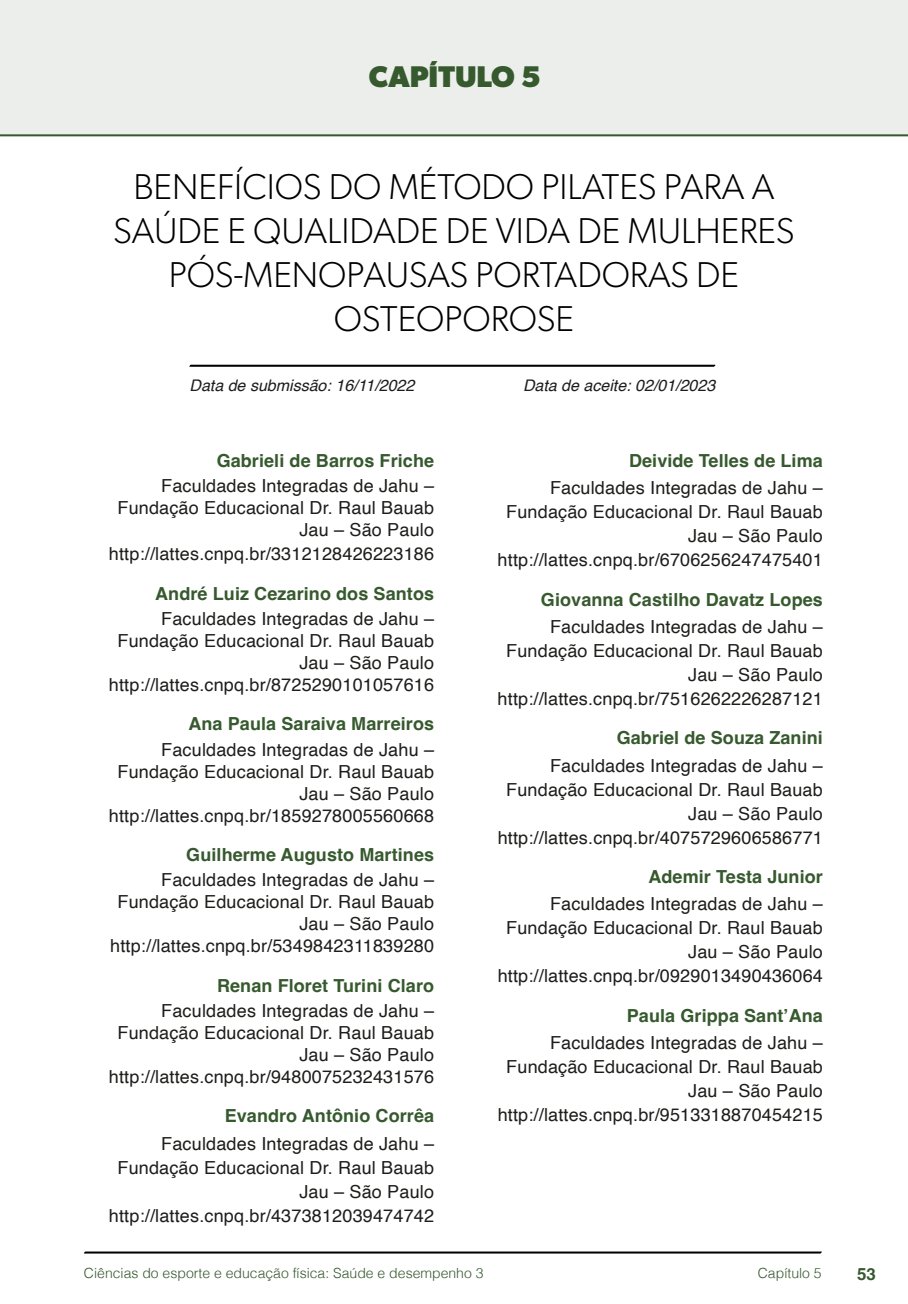
<style>
.page{position:relative;width:908px;height:1304px;background:#fff}
.page>*{position:absolute;margin:0;border:0;box-sizing:border-box;transform-origin:0 0}
.t1{font:300 36px/44px "Gibson";color:#000;text-align:center}
.t2{font:700 30px "Gibson";color:#36592e}
.t3{font:18px/24px "Helvetica";letter-spacing:.01em;color:#1d1d1b;text-align:right}
.t4{font:700 18px "Helvetica";letter-spacing:.005em;color:#36592e}
.t5{font:700 16.8px "Helvetica";color:#36592e}
.t6{font:italic 16px "Helvetica";color:#1d1d1b}
.t7{font:300 14px "Helvetica";color:#36592e}
</style>
<div class="page">
<svg style="left:84px;top:1251px;width:737px;height:3px;background:#515151"></svg>
<svg style="left:189px;top:364px;width:526px;height:3px;background:#4f4f4f"></svg>
<div style="left:0;top:0;width:907px;height:136px;background:#ebeeea"></div>
<div style="left:44px;top:72px;width:68px;height:61px;background:#ebeeea"></div>
<h2 class="t2" style="left:369px;top:58px;width:173px">CAPÍTULO 5</h2>
<h1 class="t1" style="left:113px;top:164px;width:682px">BENEFÍCIOS DO MÉTODO PILATES PARA A<br>SAÚDE E QUALIDADE DE VIDA DE MULHERES<br>PÓS-MENOPAUSAS PORTADORAS DE<br>OSTEOPOROSE</h1>
<p class="t6" style="left:189px;top:373px;width:226px">Data de submissão: 16/11/2022</p>
<p class="t4" style="left:216px;top:450px;width:219px">Gabrieli de Barros Friche</p>
<p class="t3" style="left:117px;top:476px;width:318px;line-height:22px">Faculdades Integradas de Jahu –<br>Fundação Educacional Dr. Raul Bauab<br>Jau – São Paulo</p>
<p class="t3" style="left:109px;top:543px;width:326px">http://lattes.cnpq.br/3312128426223186</p>
<p class="t4" style="left:155px;top:582px;width:280px">André Luiz Cezarino dos Santos</p>
<p class="t3" style="left:109px;top:608px;width:326px;line-height:22px">Faculdades Integradas de Jahu –<br>Fundação Educacional Dr. Raul Bauab<br>Jau – São Paulo http://lattes.cnpq.br/8725290101057616</p>
<p class="t4" style="left:188px;top:713px;width:247px">Ana Paula Saraiva Marreiros</p>
<p class="t3" style="left:109px;top:739px;width:326px;line-height:22px">Faculdades Integradas de Jahu –<br>Fundação Educacional Dr. Raul Bauab<br>Jau – São Paulo http://lattes.cnpq.br/1859278005560668</p>
<p class="t4" style="left:186px;top:844px;width:249px">Guilherme Augusto Martines</p>
<p class="t3" style="left:110px;top:870px;width:325px;line-height:22px">Faculdades Integradas de Jahu –<br>Fundação Educacional Dr. Raul Bauab<br>Jau – São Paulo http://lattes.cnpq.br/5349842311839280</p>
<p class="t4" style="left:217px;top:974px;width:218px">Renan Floret Turini Claro</p>
<p class="t3" style="left:109px;top:1000px;width:326px;line-height:22px">Faculdades Integradas de Jahu –<br>Fundação Educacional Dr. Raul Bauab<br>Jau – São Paulo http://lattes.cnpq.br/9480075232431576</p>
<p class="t4" style="left:224px;top:1105px;width:211px">Evandro Antônio Corrêa</p>
<p class="t3" style="left:109px;top:1132px;width:326px">Faculdades Integradas de Jahu –<br>Fundação Educacional Dr. Raul Bauab<br>Jau – São Paulo http://lattes.cnpq.br/4373812039474742</p>
<p class="t6" style="left:523px;top:373px;width:194px">Data de aceite: 02/01/2023</p>
<p class="t4" style="left:628px;top:450px;width:195px">Deivide Telles de Lima</p>
<p class="t3" style="left:497px;top:477px;width:326px">Faculdades Integradas de Jahu –<br>Fundação Educacional Dr. Raul Bauab<br>Jau – São Paulo http://lattes.cnpq.br/6706256247475401</p>
<p class="t4" style="left:540px;top:588px;width:283px">Giovanna Castilho Davatz Lopes</p>
<p class="t3" style="left:497px;top:615px;width:326px">Faculdades Integradas de Jahu –<br>Fundação Educacional Dr. Raul Bauab<br>Jau – São Paulo http://lattes.cnpq.br/7516262226287121</p>
<p class="t4" style="left:616px;top:727px;width:208px">Gabriel de Souza Zanini</p>
<p class="t3" style="left:497px;top:754px;width:326px">Faculdades Integradas de Jahu –<br>Fundação Educacional Dr. Raul Bauab<br>Jau – São Paulo http://lattes.cnpq.br/4075729606586771</p>
<p class="t4" style="left:648px;top:866px;width:176px">Ademir Testa Junior</p>
<p class="t3" style="left:497px;top:892px;width:326px">Faculdades Integradas de Jahu –<br>Fundação Educacional Dr. Raul Bauab<br>Jau – São Paulo http://lattes.cnpq.br/0929013490436064</p>
<p class="t4" style="left:626px;top:1004px;width:197px">Paula Grippa Sant’Ana</p>
<p class="t3" style="left:497px;top:1031px;width:326px">Faculdades Integradas de Jahu –<br>Fundação Educacional Dr. Raul Bauab<br>Jau – São Paulo http://lattes.cnpq.br/9513318870454215</p>
<p class="t7" style="left:84px;top:1261px;width:401px">Ciências do esporte e educação física: Saúde e desempenho 3</p>
<p class="t7" style="left:757px;top:1261px;width:65px">Capítulo 5</p>
<p class="t5" style="left:856px;top:1264px;width:20px">53</p>
</div>
